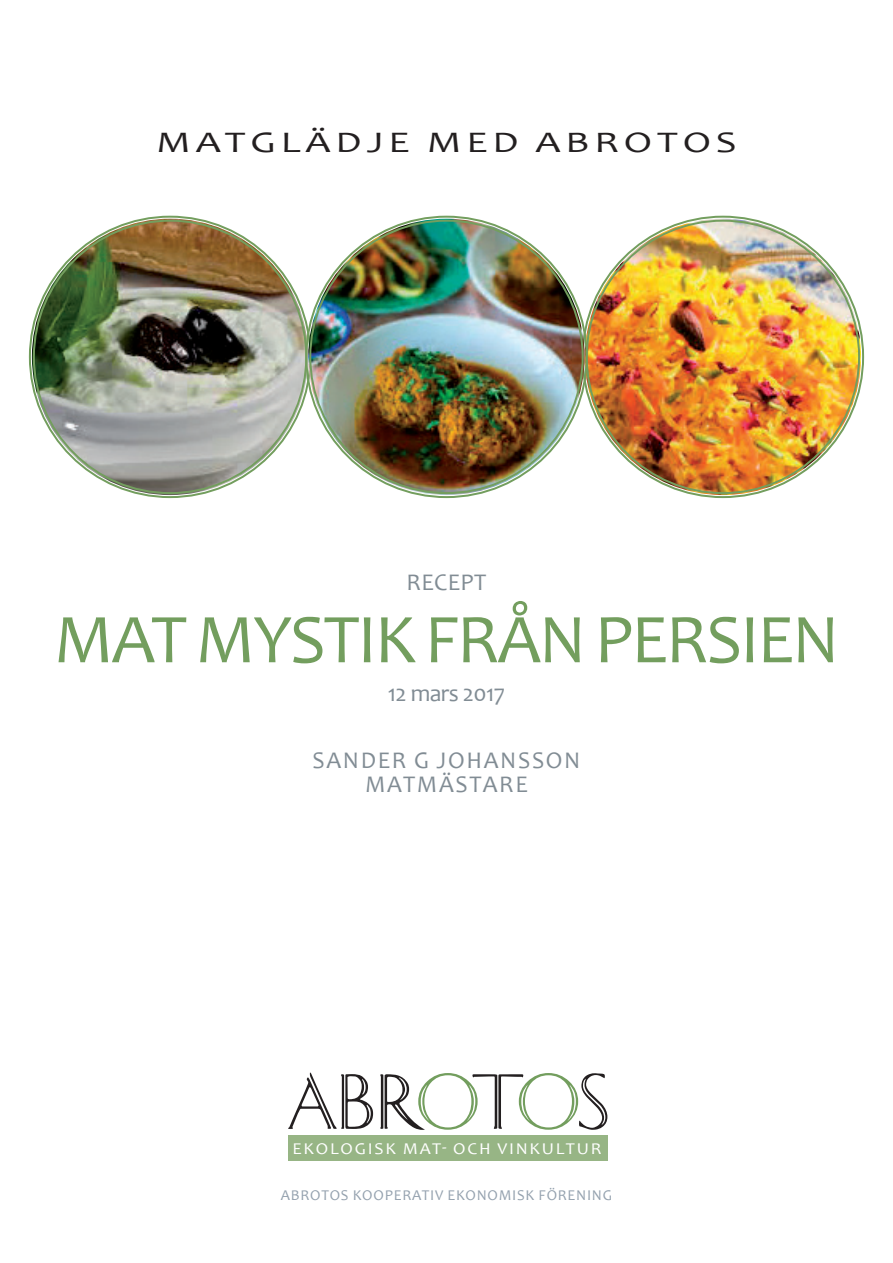
<style>
.page{position:relative;width:893px;height:1263px;background:#fff}
.page>*{position:absolute;margin:0;border:0;box-sizing:border-box;transform-origin:0 0}
.t1{font:77.7px "Caesar";letter-spacing:-.07em;color:#231f20}
.t2{font:70.5px "Candara";letter-spacing:-.03em;color:#739e5e}
.t3{font:30px "Candara";letter-spacing:.12em;color:#231f20;scale:1.36 1}
.t4{font:24px "Candara";letter-spacing:.07em;color:#818c94}
.t5{font:24px "Candara";letter-spacing:-.025em;color:#818c94}
.t6{font:16.5px "Candara";letter-spacing:.1em;color:#fff;scale:1.08 1}
.t7{font:15px "Candara";letter-spacing:.05em;color:#94a1ae}
.s1{color:#739e5e}
</style>
<div class="page">
<div style="left:288px;top:1135px;width:319px;height:26px;background:#97b585"></div>
<img style="left:32px;top:219px;width:276px;height:276px;border-radius:138px">
<img style="left:585px;top:219px;width:276px;height:276px;border-radius:138px">
<img style="left:308px;top:219px;width:277px;height:276px;border-radius:138px">
<h3 class="t3" style="left:156px;top:123px;width:247px">MATGLÄDJE MED</h3>
<h3 class="t3" style="left:536px;top:123px;width:149px">ABROTOS</h3>
<h3 class="t4" style="left:407px;top:567px;width:81px">RECEPT</h3>
<h2 class="t2" style="left:54px;top:595px;width:787px">MAT MYSTIK FRÅN PERS IEN</h2>
<h3 class="t5" style="left:388px;top:678px;width:119px">12 MARS 2017</h3>
<h3 class="t4" style="left:313px;top:745px;width:221px">SANDER G JOHANSSO</h3>
<h3 class="t4" style="left:564px;top:745px;width:18px">N</h3>
<h3 class="t4" style="left:365px;top:769px;width:164px">MATMÄSTAR E</h3>
<h1 class="t1" style="left:288px;top:1062px;width:324px">ABR<span class="s1">O</span>T<span class="s1">O</span>S</h1>
<p class="t6" style="left:292px;top:1138px;width:288px">EKOLOGISK MAT- OCH VINKULTUR</p>
<p class="t7" style="left:281px;top:1186px;width:83px">ABROTOS KOOP</p>
<p class="t7" style="left:394px;top:1186px;width:220px">ERATIV EKONOM ISK FÖRENING</p>
</div>
